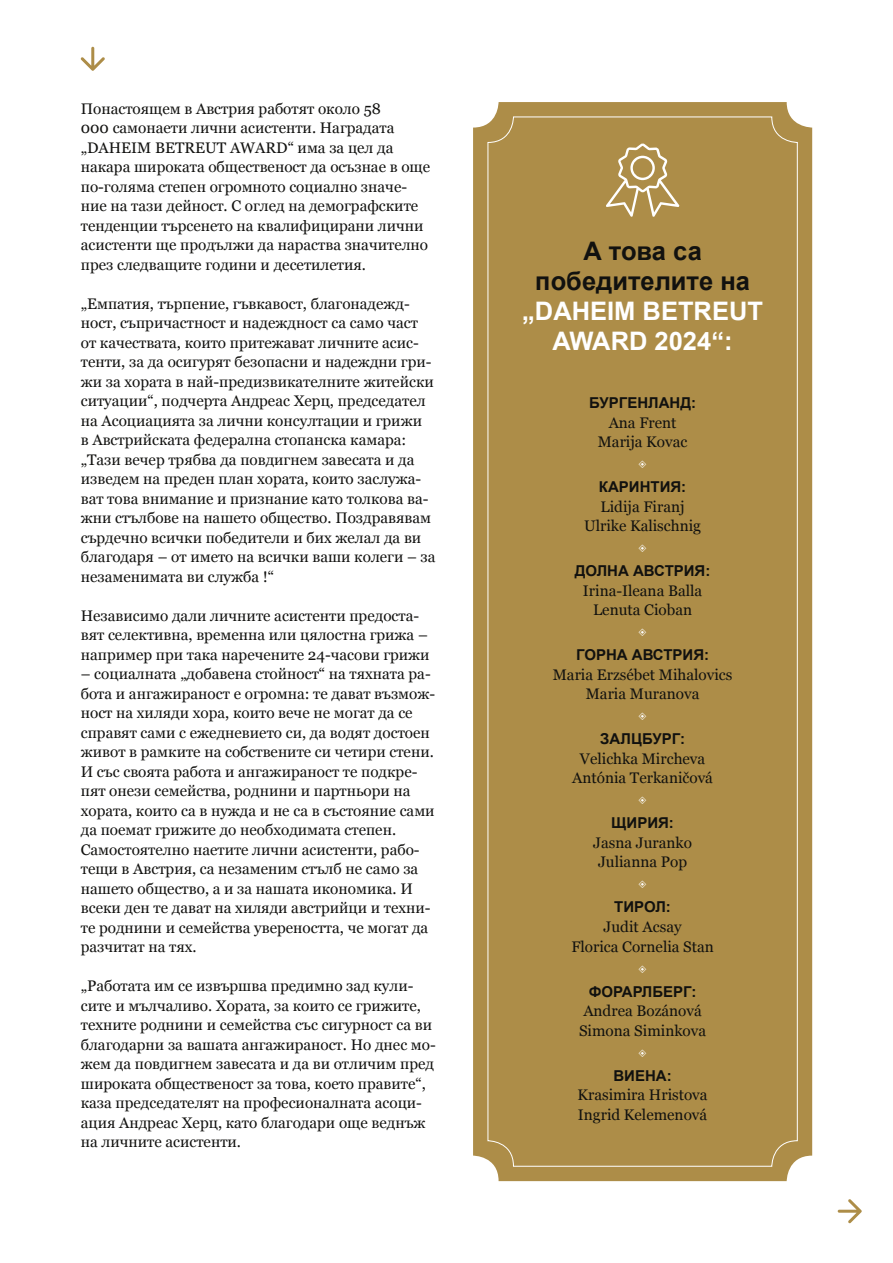
<style>
.page{position:relative;width:893px;height:1263px;background:#fff}
.page>*{position:absolute;margin:0;border:0;box-sizing:border-box;transform-origin:0 0}
.t1{font:700 25.5px/30px "Arial";color:#fff;text-align:center}
.t2{font:700 25.5px/30px "Arial";color:#11110f;text-align:center}
.t3{font:15.3px/19.5px "Georgia";color:#11110f}
.t4{font:700 15px "Arial";color:#11110f}
</style>
<div class="page">
<svg style="left:81px;top:47px;width:24px;height:24px"></svg>
<svg style="left:838px;top:1199px;width:24px;height:24px"></svg>
<div style="left:473px;top:102px;width:339px;height:1079px;background:#ad8d48;border-radius:26px"></div>
<svg style="left:606px;top:143px;width:73px;height:74px"></svg>
<p class="t3" style="left:81px;top:98px;width:351px">Понастоящем в Австрия работят около 58<br>000 самонаети лични асистенти. Наградата „DAHEIM BETREUT AWARD“ има за цел да накара широката общественост да осъзнае в още по-голяма степен огромното социално значе&shy;ние на тази дейност. С оглед на демографските тенденции търсенето на квалифицирани лични асистенти ще продължи да нараства значително през следващите години и десетилетия.</p>
<p class="t3" style="left:81px;top:293px;width:356px">„Емпатия, търпение, гъвкавост, благонадежд&shy;ност, съпричастност и надеждност са само част от качествата, които притежават личните асис&shy;тенти, за да осигурят безопасни и надеждни гри&shy;жи за хората в най-предизвикателните житейски ситуации“, подчерта Андреас Херц, председател на Асоциацията за лични консултации и грижи<br>в Австрийската федерална стопанска камара: „Тази вечер трябва да повдигнем завесата и да изведем на преден план хората, които заслужа&shy;ват това внимание и признание като толкова ва&shy;жни стълбове на нашето общество. Поздравявам сърдечно всички победители и бих желал да ви благодаря – от името на всички ваши колеги – за незаменимата ви служба !“</p>
<p class="t3" style="left:81px;top:605px;width:350px">Независимо дали личните асистенти предоста&shy;вят селективна, временна или цялостна грижа – например при така наречените 24-часови грижи</p>
<p class="t3" style="left:81px;top:663px;width:356px">– социалната „добавена стойност“ на тяхната ра&shy;бота и ангажираност е огромна: те дават възмож&shy;ност на хиляди хора, които вече не могат да се справят сами с ежедневието си, да водят достоен живот в рамките на собствените си четири стени.<br>И със своята работа и ангажираност те подкре&shy;пят онези семейства, роднини и партньори на хората, които са в нужда и не са в състояние сами да поемат грижите до необходимата степен.<br>Самостоятелно наетите лични асистенти, рабо&shy;тещи в Австрия, са незаменим стълб не само за нашето общество, а и за нашата икономика. И всеки ден те дават на хиляди австрийци и техни&shy;те роднини и семейства увереността, че могат да разчитат на тях.</p>
<p class="t3" style="left:81px;top:975px;width:357px">„Работата им се извършва предимно зад кули&shy;сите и мълчаливо. Хората, за които се грижите, техните роднини и семейства със сигурност са ви благодарни за вашата ангажираност. Но днес мо&shy;жем да повдигнем завесата и да ви отличим пред широката общественост за това, което правите“, каза председателят на професионалната асоци&shy;ация Андреас Херц, като благодари още веднъж на личните асистенти.</p>
<h1 class="t2" style="left:535px;top:237px;width:216px">А това са победителите на</h1>
<h1 class="t1" style="left:522px;top:297px;width:242px">„DAHEIM BETREUT<br>AWARD 2024“:</h1>
<p class="t4" style="left:589px;top:393px;width:108px">БУРГЕНЛАНД:</p>
<p class="t3" style="left:598px;top:412px;width:91px;text-align:center">Ana Frent<br>Marija Kovac</p>
<p class="t4" style="left:599px;top:477px;width:89px">КАРИНТИЯ:</p>
<p class="t3" style="left:584px;top:496px;width:118px;text-align:center">Lidija Firanj<br>Ulrike Kalischnig</p>
<p class="t4" style="left:575px;top:561px;width:137px">ДОЛНА АВСТРИЯ:</p>
<p class="t3" style="left:583px;top:580px;width:121px;text-align:center">Irina-Ileana Balla<br>Lenuta Cioban</p>
<p class="t4" style="left:576px;top:645px;width:135px">ГОРНА АВСТРИЯ:</p>
<p class="t3" style="left:553px;top:664px;width:181px;text-align:center">Maria Erzsébet Mihalovics<br>Maria Muranova</p>
<p class="t4" style="left:600px;top:729px;width:86px">ЗАЛЦБУРГ:</p>
<p class="t3" style="left:572px;top:748px;width:142px;text-align:center">Velichka Mircheva<br>Antónia Terkaničová</p>
<p class="t4" style="left:611px;top:813px;width:64px">ЩИРИЯ:</p>
<p class="t3" style="left:593px;top:832px;width:100px;text-align:center">Jasna Juranko<br>Julianna Pop</p>
<p class="t4" style="left:614px;top:897px;width:58px">ТИРОЛ:</p>
<p class="t3" style="left:571px;top:916px;width:144px;text-align:center">Judit Acsay<br>Florica Cornelia Stan</p>
<p class="t4" style="left:589px;top:981px;width:109px">ФОРАРЛБЕРГ:</p>
<p class="t3" style="left:579px;top:1000px;width:129px">Andrea Bozánová<br>Simona Siminkova</p>
<p class="t4" style="left:613px;top:1065px;width:60px">ВИЕНА:</p>
<p class="t3" style="left:578px;top:1084px;width:132px">Krasimira Hristova<br>Ingrid Kelemenová</p>
</div>
